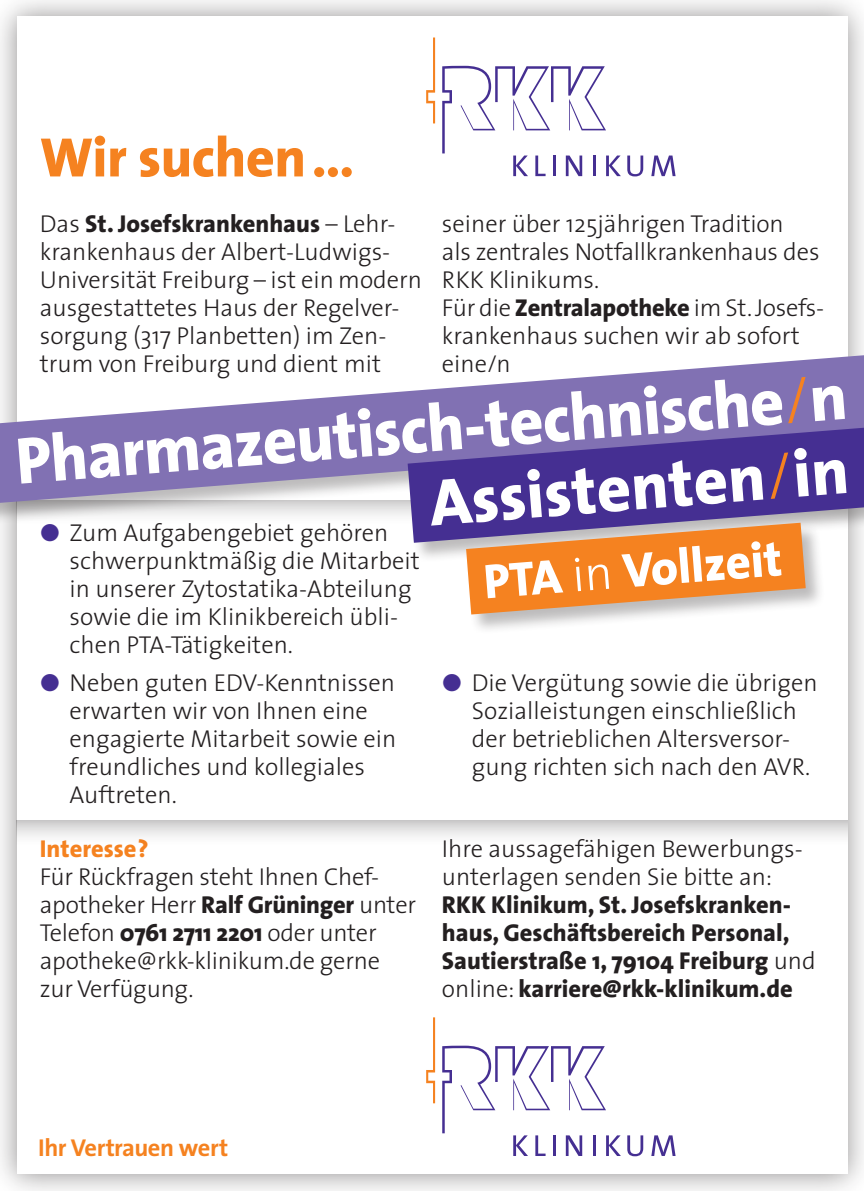
<style>
.page{position:relative;width:864px;height:1191px;background:#fff}
.page>*{position:absolute;margin:0;border:0;box-sizing:border-box;transform-origin:0 0}
.t1{font:800 66.5px "The Sans";color:#fff}
.t2{font:800 56px "The Sans";letter-spacing:-.01em;color:#f58220}
.t3{font:800 49px "The Sans";color:#fff}
.t4{font:300 24.5px/28px "The Sans";color:#231f20}
.t5{font:800 24.5px/28px "The Sans";color:#231f20}
.t6{font:700 24.5px "The Sans";letter-spacing:-.02em;color:#f58220}
.t7{font:800 24.5px "The Sans";color:#f58220}
.s1{font-weight:300}
.s2{font-weight:800}
.s3{font-weight:300;color:#f58220}
</style>
<div class="page">
<div style="left:0;top:0;width:863px;height:1191px;background:#231f20;opacity:.5"></div>
<div style="left:17px;top:17px;width:829px;height:1157px;background:#fff"></div>
<svg style="left:627px;top:155px;width:16px;height:21px"></svg>
<svg style="left:651px;top:155px;width:24px;height:21px"></svg>
<svg style="left:426px;top:38px;width:9px;height:85px"></svg>
<svg style="left:442px;top:66px;width:178px;height:110px"></svg>
<div style="left:17px;top:821px;width:829px;height:26px;background:#231f20;opacity:.5"></div>
<svg style="left:627px;top:1135px;width:16px;height:21px"></svg>
<svg style="left:651px;top:1135px;width:24px;height:21px"></svg>
<svg style="left:426px;top:1017px;width:9px;height:86px"></svg>
<svg style="left:442px;top:1045px;width:178px;height:111px"></svg>
<div style="left:0;top:352px;width:863px;height:177px;background:#231f20;opacity:.3"></div>
<svg style="left:0;top:355px;width:863px;height:148px;fill:#8171b3"></svg>
<div style="left:407px;top:422px;width:456px;height:141px;background:#231f20;opacity:.3"></div>
<svg style="left:407px;top:428px;width:456px;height:115px;background:#57449b"></svg>
<div style="left:466px;top:522px;width:359px;height:112px;background:#231f20;opacity:.3"></div>
<svg style="left:466px;top:523px;width:339px;height:91px;background:#e3904f"></svg>
<svg style="left:41px;top:524px;width:18px;height:5px"></svg>
<p class="t2" style="left:40px;top:110px;width:316px">Wir suchen …</p>
<p class="t5" style="left:40px;top:209px;width:357px"><span class="s1">Das</span> St. Josefskrankenhaus <span class="s1">– Lehr-</span></p>
<p class="t4" style="left:40px;top:237px;width:352px">krankenhaus der Albert-Ludwigs-</p>
<p class="t4" style="left:40px;top:265px;width:383px">Universität Freiburg – ist ein modern</p>
<p class="t4" style="left:40px;top:293px;width:361px">ausgestattetes Haus der Regelver-</p>
<p class="t4" style="left:40px;top:321px;width:348px">sorgung (317 Planbetten) im Zen&shy;trum von Freiburg und dient mit</p>
<p class="t4" style="left:442px;top:209px;width:343px">seiner über 125jährigen Tradition</p>
<p class="t4" style="left:442px;top:237px;width:379px">als zentrales Notfallkrankenhaus des<br>RKK Klinikums.</p>
<p class="t4" style="left:442px;top:293px;width:383px">Für die <span class="s2">Zentralapotheke</span> im St. Josefs-</p>
<p class="t4" style="left:442px;top:321px;width:359px">krankenhaus suchen wir ab sofort eine/n</p>
<p class="t1" style="left:12px;top:402px;width:835px;rotate:-4deg">Pharmazeutisch-technische<span class="s3">/</span>n</p>
<p class="t1" style="left:425px;top:446px;width:421px;rotate:-4deg">Assistenten<span class="s3">/</span>in</p>
<p class="t3" style="left:480px;top:539px;width:300px;rotate:-4deg">PTA <span class="s1">in</span> Vollzeit</p>
<p class="t4" style="left:70px;top:518px;width:351px">Zum Aufgabengebiet gehören schwerpunktmäßig die Mitarbeit in unserer Zytostatika-Abteilung sowie die im Klinikbereich übli&shy;chen PTA-Tätigkeiten.</p>
<p class="t4" style="left:70px;top:668px;width:328px">Neben guten EDV-Kenntnissen erwarten wir von Ihnen eine engagierte Mitarbeit sowie ein freundliches und kollegiales<br>Auftreten.</p>
<p class="t4" style="left:471px;top:668px;width:347px">Die Vergütung sowie die übrigen Sozialleistungen einschließlich der betrieblichen Altersversor&shy;gung richten sich nach den AVR.</p>
<p class="t7" style="left:40px;top:828px;width:110px">Interesse?</p>
<p class="t4" style="left:40px;top:862px;width:341px">Für Rückfragen steht Ihnen Chef-</p>
<p class="t4" style="left:40px;top:890px;width:378px">apotheker Herr <span class="s2">Ralf Grüninger</span> unter<br>Telefon <span class="s2">0761 2711 2201</span> oder unter apotheke@rkk-klinikum.de gerne</p>
<p class="t4" style="left:40px;top:974px;width:155px">zur Verfügung.</p>
<p class="t4" style="left:442px;top:834px;width:362px">Ihre aussagefähigen Bewerbungs-</p>
<p class="t4" style="left:442px;top:862px;width:331px">unterlagen senden Sie bitte an:</p>
<p class="t5" style="left:442px;top:890px;width:350px">RKK Klinikum, St. Josefskranken&shy;haus, Geschäftsbereich Personal,</p>
<p class="t5" style="left:442px;top:946px;width:375px">Sautierstraße 1, 79104 Freiburg <span class="s1">und</span></p>
<p class="t5" style="left:442px;top:974px;width:352px"><span class="s1">online:</span> karriere@rkk-klinikum.de</p>
<p class="t6" style="left:38px;top:1127px;width:192px">Ihr Vertrauen wert</p>
</div>
